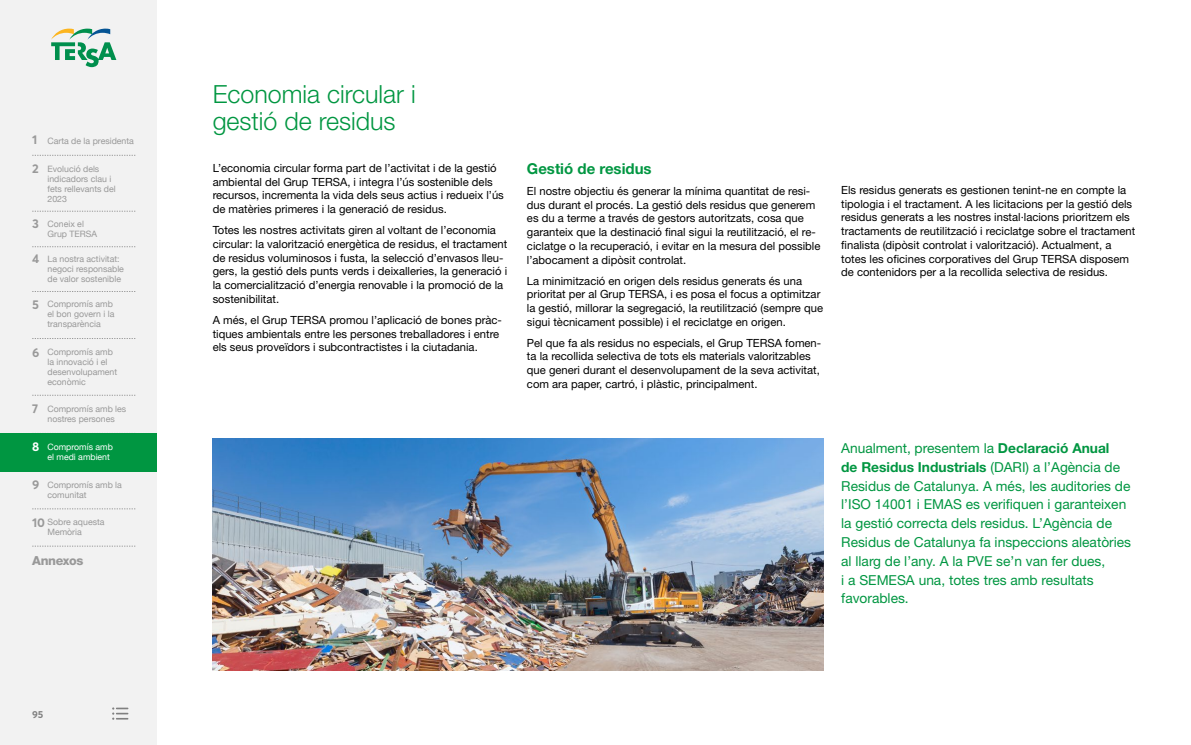
<style>
.page{position:relative;width:1191px;height:745px;background:#fff}
.page>*{position:absolute;margin:0;border:0;box-sizing:border-box;transform-origin:0 0}
.t1{font:300 25px/27.5px "Helvetica Neue LT Std";color:#009641}
.t2{font:700 15px "Helvetica Neue LT Std";color:#009641}
.t3{font:13.75px/18.8px "Helvetica Neue LT Std";color:#009641}
.t4{font:800 12.5px "Helvetica Neue LT Std";letter-spacing:-.03em;color:#999}
.t5{font:11.25px/13.8px "Helvetica Neue LT Std";color:#000}
.t6{font:700 10px "Averta";color:#808080}
.t7{font:8.75px/10px "Helvetica Neue";color:#999}
.t8{font:8.75px/10px "Helvetica Neue";color:#fff}
.s1{font-family:"Averta";font-weight:700;font-size:12.5px}
.s2{font-weight:700}
</style>
<div class="page">
<img style="left:213px;top:438px;width:610px;height:231px">
<div style="left:0;top:0;width:156px;height:744px;background:#f2f2f2"></div>
<svg style="left:112px;top:707px;width:16px;height:12px"></svg>
<svg style="left:32px;top:211px;width:103px;height:1px"></svg>
<svg style="left:32px;top:246px;width:103px;height:1px"></svg>
<svg style="left:32px;top:291px;width:103px;height:1px"></svg>
<svg style="left:32px;top:155px;width:103px;height:1px"></svg>
<svg style="left:51px;top:29px;width:65px;height:38px"></svg>
<svg style="left:32px;top:338px;width:103px;height:1px"></svg>
<svg style="left:32px;top:395px;width:103px;height:1px"></svg>
<svg style="left:32px;top:508px;width:103px;height:1px"></svg>
<svg style="left:32px;top:545px;width:103px;height:1px"></svg>
<div style="left:0;top:432px;width:156px;height:39px;background:#009641"></div>
<p class="t7" style="left:32px;top:136px;width:103px"><span class="s1">1</span> Carta de la presidenta</p>
<p class="t7" style="left:47px;top:164px;width:70px;text-indent:-15px"><span class="s1">2</span> Evolució dels indicadors clau i fets rellevants del<br>2023</p>
<p class="t7" style="left:47px;top:219px;width:51px;text-indent:-15px"><span class="s1">3</span> Coneix el<br>Grup TERSA</p>
<p class="t7" style="left:47px;top:254px;width:78px;text-indent:-15px"><span class="s1">4</span> La nostra activitat: negoci responsable de valor sostenible</p>
<p class="t7" style="left:47px;top:299px;width:69px;text-indent:-15px"><span class="s1">5</span> Compromís amb el bon govern i la transparència</p>
<p class="t7" style="left:47px;top:347px;width:71px;text-indent:-15px"><span class="s1">6</span> Compromís amb la innovació i el desenvolupament econòmic</p>
<p class="t7" style="left:32px;top:404px;width:96px;text-align:center"><span class="s1">7</span> Compromís amb les nostres persones</p>
<p class="t8" style="left:47px;top:442px;width:67px;text-indent:-15px"><span class="s1">8</span> Compromís amb el medi ambient</p>
<p class="t7" style="left:47px;top:480px;width:76px;text-indent:-15px"><span class="s1">9</span> Compromís amb la comunitat</p>
<p class="t7" style="left:47px;top:517px;width:59px;text-indent:-15px"><span class="s1">10</span> Sobre aquesta<br>Memòria</p>
<p class="t4" style="left:32px;top:552px;width:53px">Annexos</p>
<p class="t6" style="left:32px;top:708px;width:12px">95</p>
<h1 class="t1" style="left:213px;top:79px;width:204px">Economia circular i gestió de residus</h1>
<p class="t5" style="left:213px;top:161px;width:293px">L’economia circular forma part de l’activitat i de la gestió ambiental del Grup TERSA, i integra l’ús sostenible dels recursos, incrementa la vida dels seus actius i redueix l’ús de matèries primeres i la generació de residus.</p>
<p class="t5" style="left:213px;top:223px;width:296px">Totes les nostres activitats giren al voltant de l’economia circular: la valorització energètica de residus, el tractament de residus voluminosos i fusta, la selecció d’envasos lleu&shy;gers, la gestió dels punts verds i deixalleries, la generació i la comercialització d’energia renovable i la promoció de la sostenibilitat.</p>
<p class="t5" style="left:213px;top:312px;width:291px">A més, el Grup TERSA promou l’aplicació de bones pràc&shy;tiques ambientals entre les persones treballadores i entre els seus proveïdors i subcontractistes i la ciutadania.</p>
<h2 class="t2" style="left:527px;top:159px;width:126px">Gestió de residus</h2>
<p class="t5" style="left:527px;top:184px;width:295px">El nostre objectiu és generar la mínima quantitat de resi&shy;dus durant el procés. La gestió dels residus que generem es du a terme a través de gestors autoritzats, cosa que garanteix que la destinació final sigui la reutilització, el re&shy;ciclatge o la recuperació, i evitar en la mesura del possible l’abocament a dipòsit controlat.</p>
<p class="t5" style="left:527px;top:273px;width:298px">La minimització en origen dels residus generats és una prioritat per al Grup TERSA, i es posa el focus a optimitzar la gestió, millorar la segregació, la reutilització (sempre que sigui tècnicament possible) i el reciclatge en origen.</p>
<p class="t5" style="left:527px;top:335px;width:296px">Pel que fa als residus no especials, el Grup TERSA fomen&shy;ta la recollida selectiva de tots els materials valoritzables que generi durant el desenvolupament de la seva activitat, com ara paper, cartró, i plàstic, principalment.</p>
<p class="t5" style="left:841px;top:183px;width:295px">Els residus generats es gestionen tenint-ne en compte la tipologia i el tractament. A les licitacions per la gestió dels residus generats a les nostres instal·lacions prioritzem els tractaments de reutilització i reciclatge sobre el tractament finalista (dipòsit controlat i valorització). Actualment, a totes les oficines corporatives del Grup TERSA disposem de contenidors per a la recollida selectiva de residus.</p>
<p class="t3" style="left:841px;top:438px;width:291px">Anualment, presentem la <span class="s2">Declaració Anual<br>de Residus Industrials</span> (DARI) a l’Agència de Residus de Catalunya. A més, les auditories de l’ISO 14001 i EMAS es verifiquen i garanteixen la gestió correcta dels residus. L’Agència de Residus de Catalunya fa inspeccions aleatòries al llarg de l’any. A la PVE se’n van fer dues,<br>i a SEMESA una, totes tres amb resultats favorables.</p>
</div>
